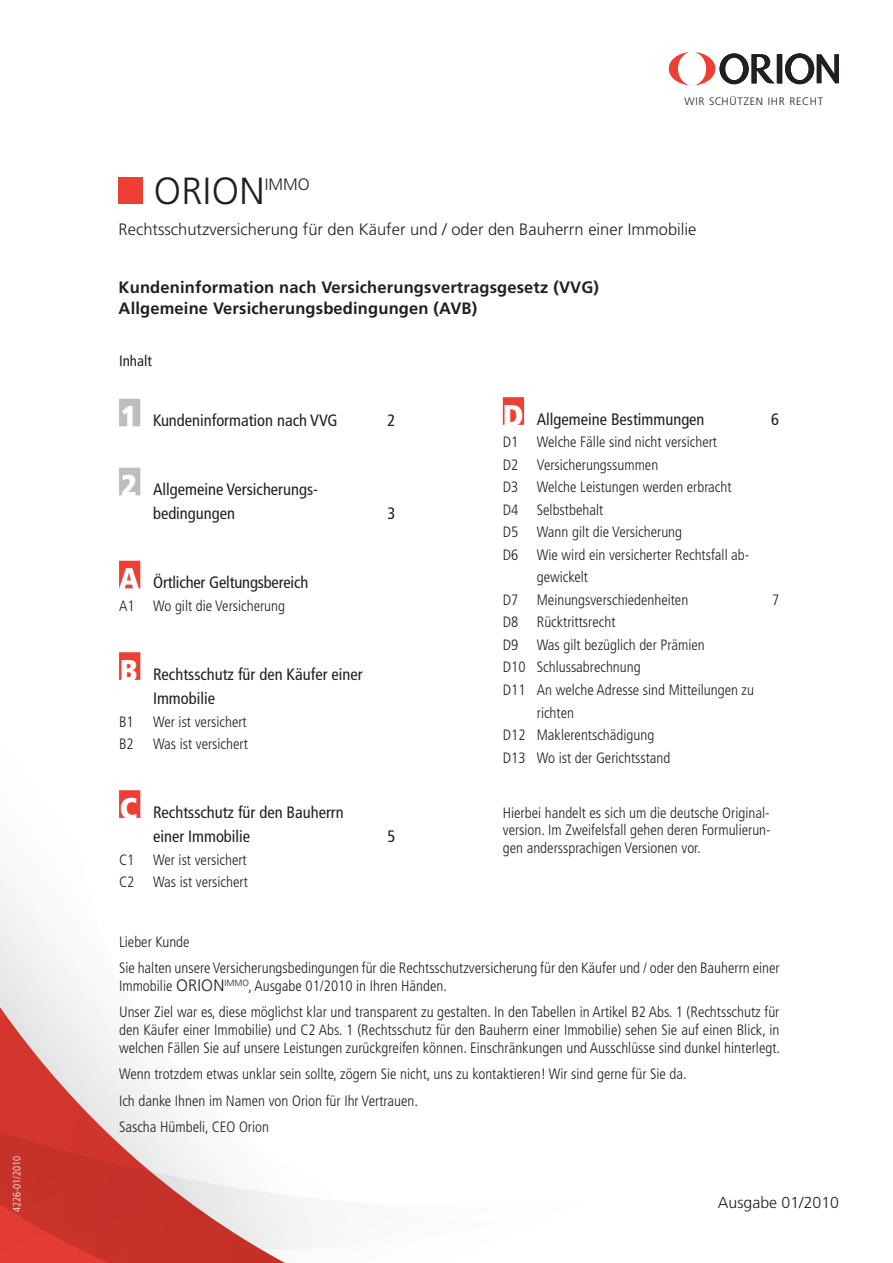
<style>
.page{position:relative;width:893px;height:1263px;background:#fff}
.page>*{position:absolute;margin:0;border:0;box-sizing:border-box;transform-origin:0 0}
.t1{font:300 37.8px "Frutiger";color:#231f20}
.t2{font:condensed 16.5px/24px "Frutiger";color:#231f20}
.t3{font:700 16.5px/21px "Frutiger";letter-spacing:.01em;color:#231f20}
.t4{font:300 16.5px "Frutiger";color:#231f20}
.t5{font:300 15.9px "Frutiger";color:#231f20}
.t6{font:300 condensed 15px/26.5px "Frutiger";color:#231f20}
.t7{font:condensed 15px "Frutiger";color:#231f20}
.t8{font:300 10.8px "Frutiger";letter-spacing:.075em;color:#231f20}
.t9{font:300 condensed 10.5px "Frutiger";color:#fff}
.s1{font-weight:900;font-size:30px;color:#fff}
.s2{font-stretch:normal;font-size:16.5px}
</style>
<div class="page">
<svg style="left:0;top:485px;width:306px;height:778px"></svg>
<div style="left:119px;top:399px;width:21px;height:27px;background:#bcbdc0"></div>
<div style="left:119px;top:468px;width:21px;height:27px;background:#bcbdc0"></div>
<div style="left:119px;top:561px;width:21px;height:27px;background:#ee3f34"></div>
<div style="left:119px;top:652px;width:21px;height:28px;background:#ee3f34"></div>
<div style="left:119px;top:790px;width:21px;height:28px;background:#ee3f34"></div>
<div style="left:503px;top:397px;width:21px;height:28px;background:#ee3f34"></div>
<svg style="left:669px;top:52px;width:20px;height:33px"></svg>
<svg style="left:695px;top:52px;width:144px;height:33px"></svg>
<div style="left:118px;top:177px;width:25px;height:27px;background:#ee3f34"></div>
<p class="t9" style="left:11px;top:1212px;width:58px;rotate:-90deg">4226-01/2010</p>
<h1 class="t1" style="left:154px;top:169px;width:106px">ORION</h1>
<p class="t4" style="left:265px;top:175px;width:46px">IMMO</p>
<p class="t8" style="left:684px;top:95px;width:138px">Wir schützen ihr recht</p>
<p class="t4" style="left:119px;top:220px;width:579px">Rechtsschutzversicherung für den Käufer und / oder den Bauherrn einer Immobilie</p>
<p class="t3" style="left:119px;top:277px;width:482px">Kundeninformation nach Versicherungsvertragsgesetz (VVG)<br>Allgemeine Versicherungsbedingungen (AVB)</p>
<p class="t7" style="left:119px;top:352px;width:34px">Inhalt</p>
<p class="t2" style="left:121px;top:409px;width:218px"><span class="s1">1</span> Kundeninformation nach VVG</p>
<p class="t2" style="left:388px;top:409px;width:9px">2</p>
<p class="t2" style="left:153px;top:478px;width:166px;text-indent:-32px"><span class="s1">2</span> Allgemeine Versicherungs&shy;bedingungen</p>
<p class="t2" style="left:119px;top:571px;width:191px"><span class="s1">A</span> Örtlicher Geltungsbereich</p>
<p class="t6" style="left:119px;top:593px;width:168px">A1 Wo gilt die Versicherung</p>
<p class="t2" style="left:153px;top:662px;width:211px;text-indent:-33px"><span class="s1">B</span> Rechtsschutz für den Käufer einer<br>Immobilie</p>
<p class="t6" style="left:119px;top:708px;width:16px">B1</p>
<p class="t6" style="left:153px;top:708px;width:95px">Wer ist versichert</p>
<p class="t6" style="left:119px;top:731px;width:16px">B2</p>
<p class="t6" style="left:153px;top:731px;width:96px">Was ist versichert</p>
<p class="t2" style="left:153px;top:800px;width:192px;text-indent:-33px"><span class="s1">C</span> Rechtsschutz für den Bauherrn einer Immobilie</p>
<p class="t6" style="left:119px;top:846px;width:17px">C1</p>
<p class="t6" style="left:153px;top:846px;width:95px">Wer ist versichert</p>
<p class="t6" style="left:119px;top:869px;width:17px">C2</p>
<p class="t6" style="left:153px;top:869px;width:96px">Was ist versichert</p>
<p class="t2" style="left:388px;top:502px;width:9px">3</p>
<p class="t2" style="left:388px;top:824px;width:9px">5</p>
<p class="t2" style="left:503px;top:407px;width:203px"><span class="s1">D</span> Allgemeine Bestimmungen</p>
<p class="t2" style="left:771px;top:407px;width:9px">6</p>
<p class="t6" style="left:503px;top:429px;width:216px">D1 Welche Fälle sind nicht versichert</p>
<p class="t6" style="left:503px;top:452px;width:157px">D2 Versicherungssummen</p>
<p class="t6" style="left:503px;top:474px;width:230px">D3 Welche Leistungen werden erbracht</p>
<p class="t6" style="left:503px;top:497px;width:102px">D4 Selbstbehalt</p>
<p class="t6" style="left:503px;top:519px;width:181px">D5 Wann gilt die Versicherung</p>
<p class="t6" style="left:503px;top:542px;width:248px">D6 Wie wird ein versicherter Rechtsfall ab-</p>
<p class="t6" style="left:537px;top:564px;width:53px">gewickelt</p>
<p class="t6" style="left:503px;top:587px;width:187px">D7 Meinungsverschiedenheiten</p>
<p class="t6" style="left:772px;top:587px;width:9px">7</p>
<p class="t6" style="left:503px;top:609px;width:114px">D8 Rücktrittsrecht</p>
<p class="t6" style="left:503px;top:632px;width:204px">D9 Was gilt bezüglich der Prämien</p>
<p class="t6" style="left:503px;top:654px;width:139px">D10 Schlussabrechnung</p>
<p class="t6" style="left:503px;top:677px;width:253px">D11 An welche Adresse sind Mitteilungen zu</p>
<p class="t6" style="left:537px;top:699px;width:39px">richten</p>
<p class="t6" style="left:503px;top:722px;width:153px">D12 Maklerentschädigung</p>
<p class="t6" style="left:503px;top:744px;width:169px">D13 Wo ist der Gerichtsstand</p>
<p class="t6" style="left:503px;top:804px;width:269px;line-height:17.7px;text-align:justify">Hierbei handelt es sich um die deutsche Original&shy;version. Im Zweifelsfall gehen deren Formulierun&shy;gen anderssprachigen Versionen vor.</p>
<p class="t6" style="left:119px;top:928px;width:662px">Lieber Kunde<br>Sie halten unsere Versicherungsbedingungen für die Rechtsschutzversicherung für den Käufer und / oder den Bauherrn einer</p>
<p class="t6" style="left:119px;top:973px;width:662px">Immobilie <span class="s2">ORION</span> <sup>IMMO</sup>, Ausgabe 01/2010 in Ihren Händen.<br>Unser Ziel war es, diese möglichst klar und transparent zu gestalten. In den Tabellen in Artikel B2 Abs. 1 (Rechtsschutz für</p>
<p class="t6" style="left:119px;top:1021px;width:663px;line-height:17.7px">den Käufer einer Immobilie) und C2 Abs. 1 (Rechtsschutz für den Bauherrn einer Immobilie) sehen Sie auf einen Blick, in welchen Fällen Sie auf unsere Leistungen zurückgreifen können. Einschränkungen und Ausschlüsse sind dunkel hinterlegt.</p>
<p class="t6" style="left:119px;top:1061px;width:569px">Wenn trotzdem etwas unklar sein sollte, zögern Sie nicht, uns zu kontaktieren! Wir sind gerne für Sie da.<br>Ich danke Ihnen im Namen von Orion für Ihr Vertrauen.<br>Sascha Hümbeli, CEO Orion</p>
<p class="t5" style="left:718px;top:1194px;width:123px">Ausgabe 01/2010</p>
</div>
